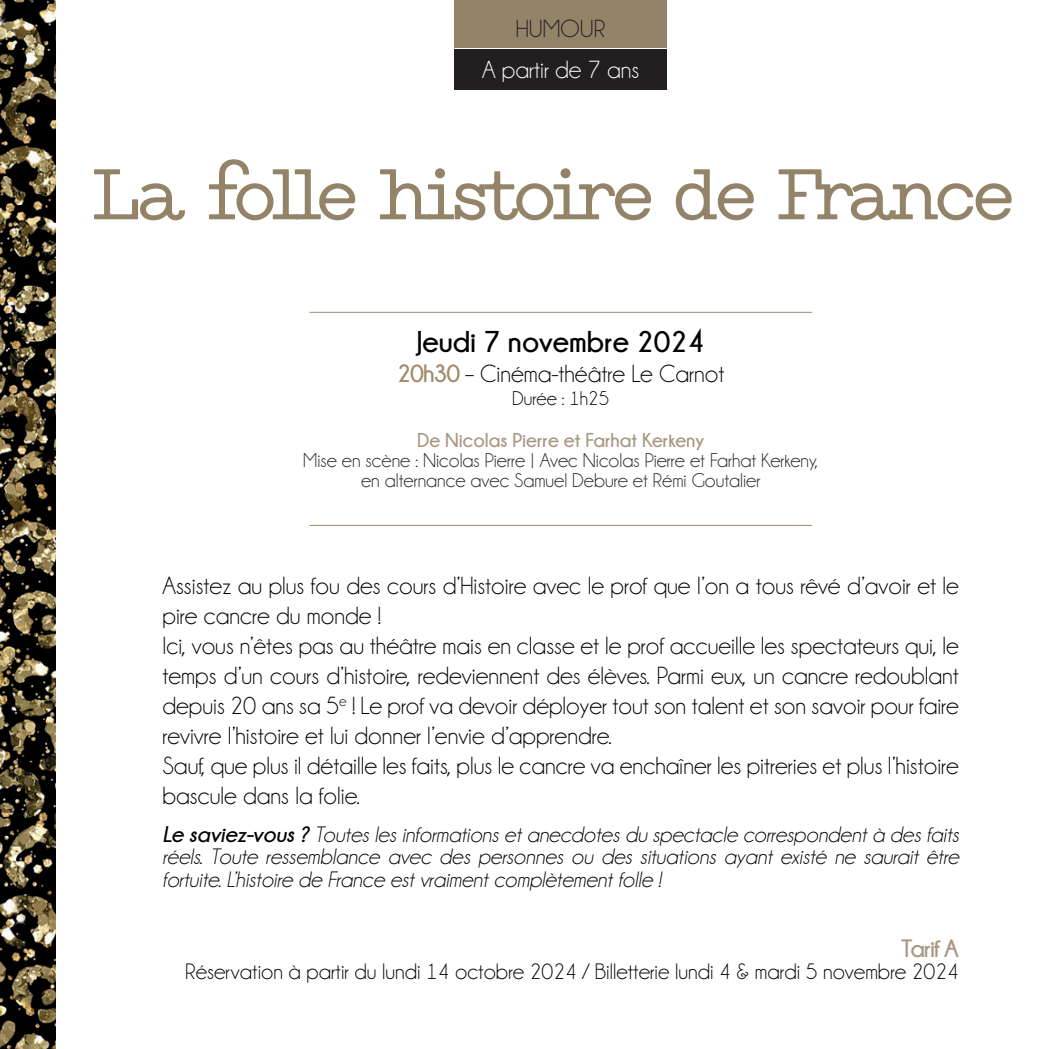
<style>
.page{position:relative;width:1049px;height:1049px;background:#fff}
.page>*{position:absolute;margin:0;border:0;box-sizing:border-box;transform-origin:0 0}
.t1{font:75px "Type Machine";letter-spacing:-.075em;color:#938368}
.t2{font:700 30px "Champagne&Limousines";color:#000001}
.t3{font:25px/30px "Champagne&Limousines";color:#000001}
.t4{font:25px "Champagne&Limousines";color:#fff}
.t5{font:700 25px "Champagne&Limousines";letter-spacing:-.04em;color:#a79883}
.t6{font:25px "Champagne&Limousines";color:#231f20}
.t7{font:italic 22.5px/22.5px "Champagne&Limousines";color:#000001;text-align:justify}
.t8{font:22.5px "Champagne&Limousines";color:#000001}
.t9{font:20px/20px "Champagne&Limousines";color:#231f20;text-align:center}
.t10{font:700 20px "Champagne&Limousines";color:#a79883}
.t11{font:20px "Champagne&Limousines";color:#000001}
.s1{font-weight:700;color:#a08b6b}
.s2{font-weight:700}
</style>
<div class="page">
<img style="left:0;top:0;width:55px;height:1049px">
<hr style="left:309px;top:312px;width:503px;height:1px;background:#a08b6b">
<hr style="left:309px;top:525px;width:503px;height:1px;background:#a08b6b">
<div style="left:454px;top:0;width:213px;height:48px;background:#938368"></div>
<div style="left:454px;top:50px;width:213px;height:40px;background:#231f20"></div>
<p class="t6" style="left:516px;top:16px;width:91px">HUMOUR</p>
<p class="t4" style="left:482px;top:57px;width:159px">A partir de 7 ans</p>
<h1 class="t1" style="left:91px;top:147px;width:925px">La folle histoire de France</h1>
<p class="t2" style="left:417px;top:325px;width:289px">Jeudi 7 novembre 2024</p>
<p class="t3" style="left:397px;top:359px;width:329px"><span class="s1">20h30</span> – Cinéma-théâtre Le Carnot</p>
<p class="t11" style="left:512px;top:388px;width:98px">Durée : 1h25</p>
<p class="t10" style="left:417px;top:429px;width:289px">De Nicolas Pierre et Farhat Kerkeny</p>
<p class="t9" style="left:303px;top:451px;width:516px">Mise en scène : Nicolas Pierre | Avec Nicolas Pierre et Farhat Kerkeny, en alternance avec Samuel Debure et Rémi Goutalier</p>
<p class="t3" style="left:162px;top:571px;width:798px">Assistez au plus fou des cours d’Histoire avec le prof que l’on a tous rêvé d’avoir et le pire cancre du monde !<br>Ici, vous n’êtes pas au théâtre mais en classe et le prof accueille les spectateurs qui, le temps d’un cours d’histoire, redeviennent des élèves. Parmi eux, un cancre redoublant depuis 20 ans sa 5<sup>e</sup> ! Le prof va devoir déployer tout son talent et son savoir pour faire revivre l’histoire et lui donner l’envie d’apprendre.<br>Sauf, que plus il détaille les faits, plus le cancre va enchaîner les pitreries et plus l’histoire bascule dans la folie.</p>
<p class="t7" style="left:162px;top:823px;width:798px"><span class="s2">Le saviez-vous ?</span> Toutes les informations et anecdotes du spectacle correspondent à des faits réels. Toute ressemblance avec des personnes ou des situations ayant existé ne saurait être fortuite. L’histoire de France est vraiment complètement folle !</p>
<p class="t5" style="left:901px;top:934px;width:59px">Tarif A</p>
<p class="t8" style="left:185px;top:960px;width:775px">Réservation à partir du lundi 14 octobre 2024 / Billetterie lundi 4 &amp; mardi 5 novembre 2024</p>
</div>
